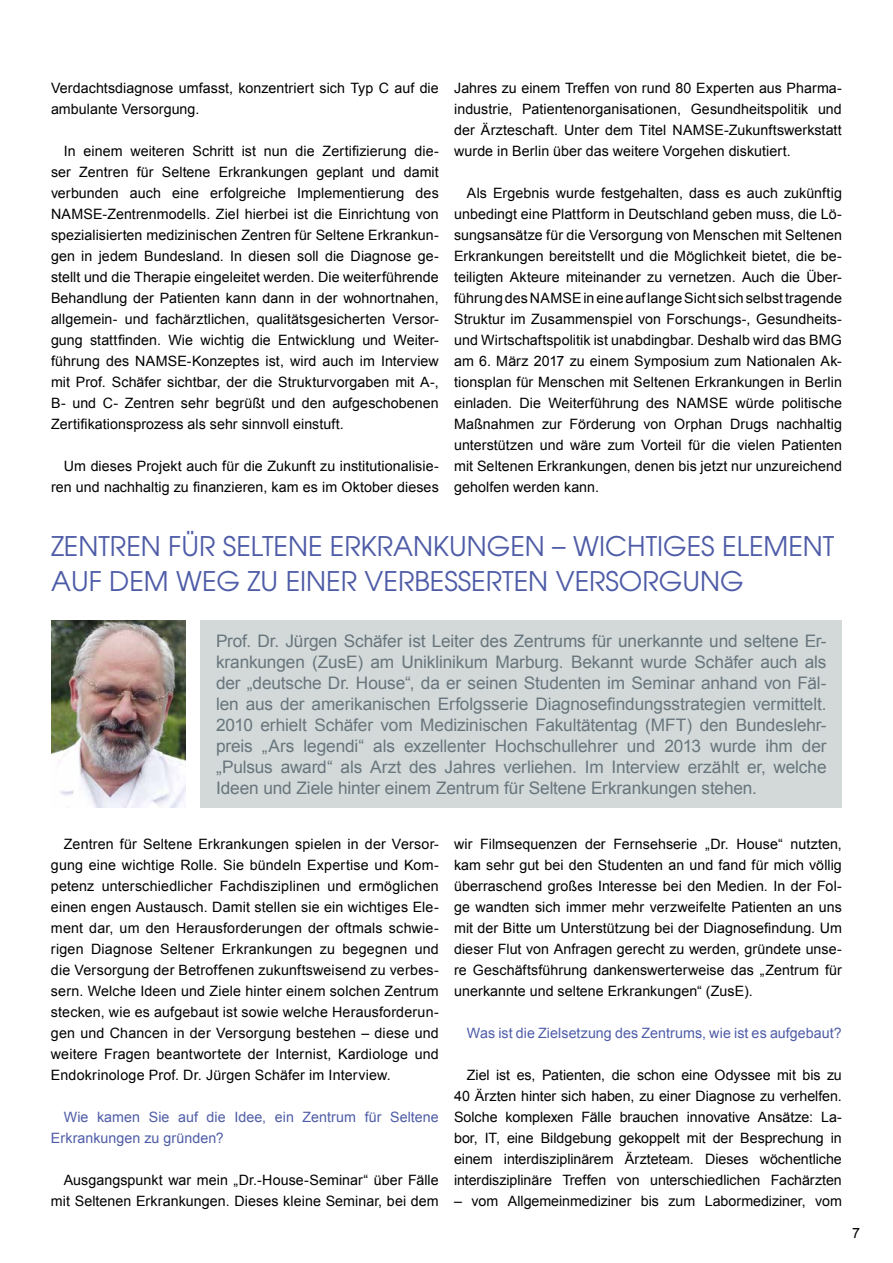
<style>
.page{position:relative;width:893px;height:1263px;background:#fff}
.page>*{position:absolute;margin:0;border:0;box-sizing:border-box;transform-origin:0 0}
.t1{font:27px/34.5px "Avant Garde";color:#4e5ca7}
.t2{font:17.25px/21px "Arial";letter-spacing:-.01em;color:#68757d;text-align:justify}
.t3{font:14.25px/21px "Arial";letter-spacing:.005em;color:#000;text-align:justify}
.t4{font:14.25px/21px "Arial";letter-spacing:.005em;color:#4e5ca7}
</style>
<div class="page">
<div style="left:201px;top:620px;width:641px;height:188px;background:#d2d9d8"></div>
<img style="left:51px;top:620px;width:134px;height:188px">
<p class="t3" style="left:51px;top:78px;width:389px">Verdachtsdiagnose umfasst, konzentriert sich Typ C auf die ambulante Versorgung.</p>
<p class="t3" style="left:51px;top:141px;width:389px;text-indent:13px">In einem weiteren Schritt ist nun die Zertifizierung die&shy;ser Zentren für Seltene Erkrankungen geplant und damit verbunden auch eine erfolgreiche Implementierung des NAMSE-Zentrenmodells. Ziel hierbei ist die Einrichtung von spezialisierten medizinischen Zentren für Seltene Erkrankun&shy;gen in jedem Bundesland. In diesen soll die Diagnose ge&shy;stellt und die Therapie eingeleitet werden. Die weiterführende Behandlung der Patienten kann dann in der wohnortnahen, allgemein- und fachärztlichen, qualitätsgesicherten Versor&shy;gung stattfinden. Wie wichtig die Entwicklung und Weiter&shy;führung des NAMSE-Konzeptes ist, wird auch im Interview mit Prof. Schäfer sichtbar, der die Strukturvorgaben mit A-, B- und C- Zentren sehr begrüßt und den aufgeschobenen Zertifikationsprozess als sehr sinnvoll einstuft.</p>
<p class="t3" style="left:51px;top:456px;width:389px;text-align:right">Um dieses Projekt auch für die Zukunft zu institutionalisie&shy;ren und nachhaltig zu finanzieren, kam es im Oktober dieses</p>
<p class="t3" style="left:454px;top:78px;width:389px">Jahres zu einem Treffen von rund 80 Experten aus Pharma&shy;industrie, Patientenorganisationen, Gesundheitspolitik und der Ärzteschaft. Unter dem Titel NAMSE-Zukunftswerkstatt wurde in Berlin über das weitere Vorgehen diskutiert.</p>
<p class="t3" style="left:454px;top:183px;width:389px;text-indent:13px">Als Ergebnis wurde festgehalten, dass es auch zukünftig unbedingt eine Plattform in Deutschland geben muss, die Lö&shy;sungsansätze für die Versorgung von Menschen mit Seltenen Erkrankungen bereitstellt und die Möglichkeit bietet, die be&shy;teiligten Akteure miteinander zu vernetzen. Auch die Über&shy;führung des NAMSE in eine auf lange Sicht sich selbst tragende Struktur im Zusammenspiel von Forschungs-, Gesundheits&shy;und Wirtschaftspolitik ist unabdingbar. Deshalb wird das BMG am 6. März 2017 zu einem Symposium zum Nationalen Ak&shy;tionsplan für Menschen mit Seltenen Erkrankungen in Berlin einladen. Die Weiterführung des NAMSE würde politische Maßnahmen zur Förderung von Orphan Drugs nachhaltig unterstützen und wäre zum Vorteil für die vielen Patienten mit Seltenen Erkrankungen, denen bis jetzt nur unzureichend geholfen werden kann.</p>
<h1 class="t1" style="left:51px;top:528px;width:785px">ZENTREN FÜR SELTENE ERKRANKUNGEN – WICHTIGES ELEMENT<br>AUF DEM WEG ZU EINER VERBESSERTEN VERSORGUNG</h1>
<p class="t2" style="left:216px;top:630px;width:612px">Prof. Dr. Jürgen Schäfer ist Leiter des Zentrums für unerkannte und seltene Er&shy;krankungen (ZusE) am Uniklinikum Marburg. Bekannt wurde Schäfer auch als der „deutsche Dr. House“, da er seinen Studenten im Seminar anhand von Fäl&shy;len aus der amerikanischen Erfolgsserie Diagnosefindungsstrategien vermittelt.<br>2010 erhielt Schäfer vom Medizinischen Fakultätentag (MFT) den Bundeslehr&shy;preis „Ars legendi“ als exzellenter Hochschullehrer und 2013 wurde ihm der „Pulsus award“ als Arzt des Jahres verliehen. Im Interview erzählt er, welche Ideen und Ziele hinter einem Zentrum für Seltene Erkrankungen stehen.</p>
<p class="t3" style="left:51px;top:834px;width:389px;text-indent:13px">Zentren für Seltene Erkrankungen spielen in der Versor&shy;gung eine wichtige Rolle. Sie bündeln Expertise und Kom&shy;petenz unterschiedlicher Fachdisziplinen und ermöglichen einen engen Austausch. Damit stellen sie ein wichtiges Ele&shy;ment dar, um den Herausforderungen der oftmals schwie&shy;rigen Diagnose Seltener Erkrankungen zu begegnen und die Versorgung der Betroffenen zukunftsweisend zu verbes&shy;sern. Welche Ideen und Ziele hinter einem solchen Zentrum stecken, wie es aufgebaut ist sowie welche Herausforderun&shy;gen und Chancen in der Versorgung bestehen – diese und weitere Fragen beantwortete der Internist, Kardiologe und Endokrinologe Prof. Dr. Jürgen Schäfer im Interview.</p>
<p class="t4" style="left:51px;top:1107px;width:389px;text-indent:13px">Wie kamen Sie auf die Idee, ein Zentrum für Seltene<br>Erkrankungen zu gründen?</p>
<p class="t3" style="left:51px;top:1170px;width:389px;text-align:right">Ausgangspunkt war mein „Dr.-House-Seminar“ über Fälle mit Seltenen Erkrankungen. Dieses kleine Seminar, bei dem</p>
<p class="t3" style="left:454px;top:834px;width:389px">wir Filmsequenzen der Fernsehserie „Dr. House“ nutzten, kam sehr gut bei den Studenten an und fand für mich völlig überraschend großes Interesse bei den Medien. In der Fol&shy;ge wandten sich immer mehr verzweifelte Patienten an uns mit der Bitte um Unterstützung bei der Diagnosefindung. Um dieser Flut von Anfragen gerecht zu werden, gründete unse&shy;re Geschäftsführung dankenswerterweise das „Zentrum für unerkannte und seltene Erkrankungen“ (ZusE).</p>
<p class="t4" style="left:467px;top:1023px;width:377px">Was ist die Zielsetzung des Zentrums, wie ist es aufgebaut?</p>
<p class="t3" style="left:454px;top:1065px;width:389px;text-indent:13px">Ziel ist es, Patienten, die schon eine Odyssee mit bis zu 40 Ärzten hinter sich haben, zu einer Diagnose zu verhelfen.<br>Solche komplexen Fälle brauchen innovative Ansätze: La&shy;bor, IT, eine Bildgebung gekoppelt mit der Besprechung in einem interdisziplinärem Ärzteteam. Dieses wöchentliche interdisziplinäre Treffen von unterschiedlichen Fachärzten</p>
<p class="t3" style="left:454px;top:1191px;width:389px">– vom Allgemeinmediziner bis zum Labormediziner, vom</p>
<p class="t3" style="left:852px;top:1222px;width:9px">7</p>
</div>
